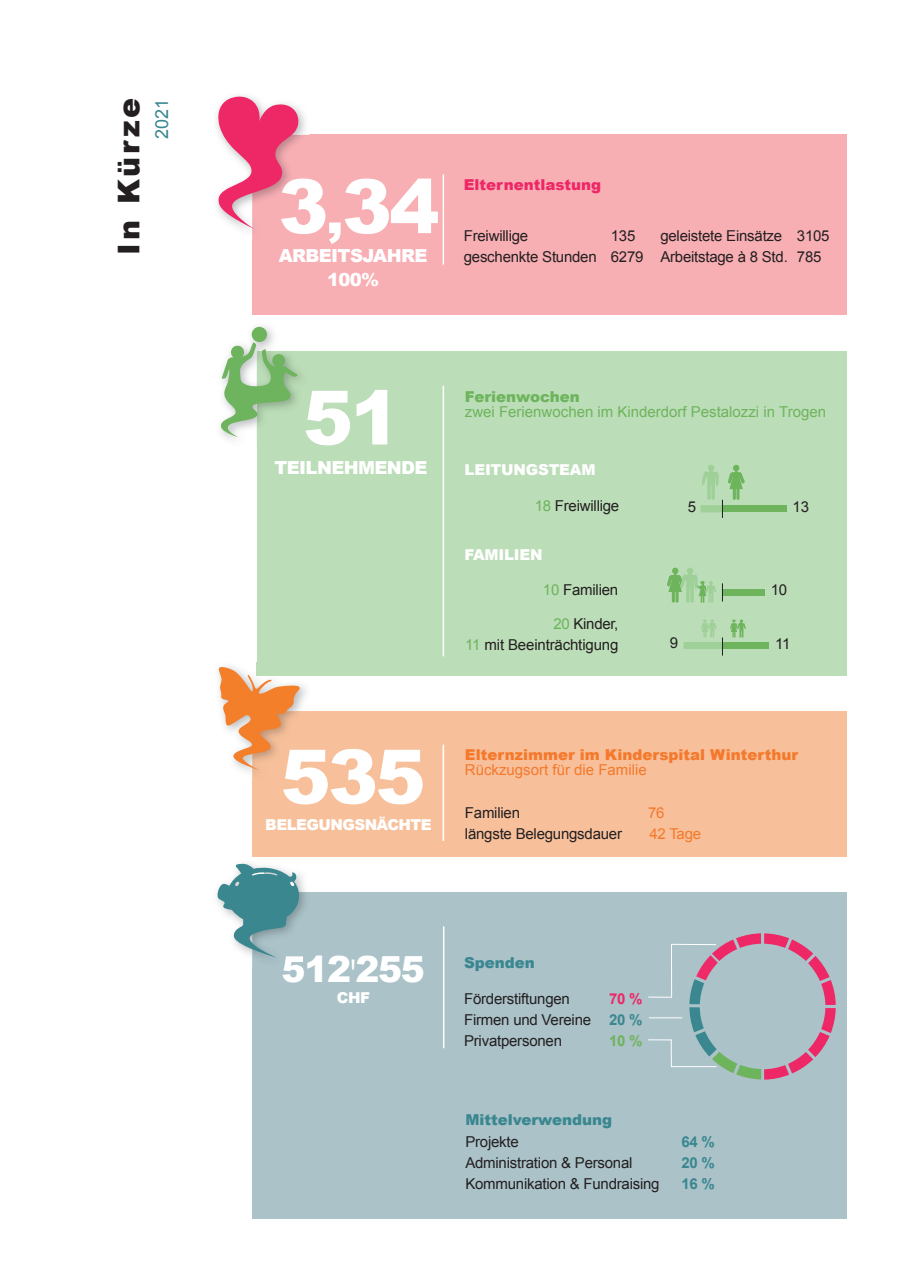
<style>
.page{position:relative;width:909px;height:1281px;background:#fff}
.page>*{position:absolute;margin:0;border:0;box-sizing:border-box;transform-origin:0 0}
.t1{font:900 75px "Arial";letter-spacing:-.035em;color:#fff}
.t2{font:900 36px "Arial";letter-spacing:-.035em;color:#fff}
.t3{font:900 30px "Arial";letter-spacing:.095em;color:#231f20}
.t4{font:900 18px/24px "Arial";letter-spacing:-.035em;color:#fff;text-align:center}
.t5{font:18px "Arial";color:#3a8790}
.t6{font:15px/21px "Arial";letter-spacing:-.015em;color:#231f20;text-align:justify}
.t7{font:15px "Arial";color:#6eb45d}
.t8{font:900 15px "Arial";letter-spacing:-.025em;color:#fff}
.t9{font:900 15px "Arial";color:#f4792c}
.t10{font:15px "Arial";color:#f4792c}
.t11{font:900 15px "Arial";color:#3a8790}
.t12{font:900 15px "Arial";color:#ee2767}
.t13{font:900 15px "Arial";color:#6eb45d}
.t14{font:700 15px "Arial";color:#3a8790}
.t15{font:15px "Arial";letter-spacing:-.015em;color:#f4792a}
.t16{font:700 15px "Arial";color:#6eb45d}
.s1{font-size:54px}
.s2{color:#6eb45d}
.s3{font-family:"Yrsa";font-weight:400}
.s4{font-weight:700;color:#ee2767}
.s5{font-weight:700;color:#3a8790}
</style>
<div class="page">
<div style="left:252px;top:135px;width:594px;height:180px;background:#f8afb4"></div>
<div style="left:257px;top:351px;width:589px;height:324px;background:#bbddb7"></div>
<div style="left:252px;top:711px;width:594px;height:145px;background:#f7c09b"></div>
<div style="left:252px;top:892px;width:594px;height:326px;background:#aac2c8"></div>
<hr style="left:442px;top:744px;width:2px;height:97px;background:#fff">
<hr style="left:443px;top:926px;width:1px;height:122px;background:#fff">
<hr style="left:442px;top:174px;width:2px;height:91px;background:#fff">
<hr style="left:442px;top:386px;width:2px;height:270px;background:#fff">
<img style="left:216px;top:95px;width:91px;height:135px">
<img style="left:252px;top:135px;width:56px;height:104px">
<img style="left:281px;top:179px;width:28px;height:55px">
<svg style="left:218px;top:97px;width:80px;height:132px"></svg>
<img style="left:220px;top:326px;width:54px;height:121px">
<img style="left:257px;top:372px;width:44px;height:75px">
<img style="left:305px;top:417px;width:3px;height:19px">
<svg style="left:221px;top:342px;width:77px;height:95px"></svg>
<div style="left:252px;top:327px;width:15px;height:15px;background:#6eb45d;border-radius:50%"></div>
<div style="left:722px;top:642px;width:47px;height:7px;background:#6eb45d"></div>
<div style="left:722px;top:589px;width:43px;height:6px;background:#6eb45d"></div>
<div style="left:723px;top:506px;width:63px;height:6px;background:#6eb45d"></div>
<div style="left:684px;top:642px;width:38px;height:6px;background:#9fd098"></div>
<svg style="left:667px;top:568px;width:49px;height:35px"></svg>
<hr style="left:688px;top:573px;width:4px;height:15px;background:#9fd098">
<svg style="left:722px;top:637px;width:1px;height:18px"></svg>
<svg style="left:722px;top:583px;width:1px;height:18px"></svg>
<svg style="left:700px;top:465px;width:46px;height:53px"></svg>
<svg style="left:730px;top:619px;width:16px;height:18px"></svg>
<svg style="left:701px;top:619px;width:15px;height:18px"></svg>
<img style="left:283px;top:749px;width:28px;height:31px">
<svg style="left:219px;top:667px;width:81px;height:103px"></svg>
<img style="left:252px;top:892px;width:56px;height:76px">
<img style="left:283px;top:956px;width:27px;height:12px">
<svg style="left:217px;top:863px;width:82px;height:95px"></svg>
<hr style="left:671px;top:944px;width:45px;height:1px;background:#fff">
<hr style="left:671px;top:944px;width:1px;height:53px;background:#fff">
<svg style="left:648px;top:996px;width:23px;height:1px"></svg>
<svg style="left:648px;top:1039px;width:24px;height:28px"></svg>
<hr style="left:649px;top:1017px;width:33px;height:1px;background:#fff">
<hr style="left:671px;top:1066px;width:45px;height:1px;background:#fff">
<svg style="left:689px;top:933px;width:146px;height:146px"></svg>
<h3 class="t3" style="left:107px;top:254px;width:158px;rotate:-90deg">In Kürze</h3>
<p class="t5" style="left:150px;top:139px;width:42px;rotate:-90deg">2021</p>
<h1 class="t1" style="left:278px;top:152px;width:162px">3<span class="s1">,</span>34</h1>
<p class="t4" style="left:279px;top:243px;width:150px">ARBEITSJAHRE<br>100%</p>
<p class="t12" style="left:464px;top:174px;width:139px">Elternentlastung</p>
<p class="t6" style="left:464px;top:226px;width:66px">Freiwillige</p>
<p class="t6" style="left:611px;top:226px;width:26px">135</p>
<p class="t6" style="left:464px;top:226px;width:367px;text-indent:196px">geleistete Einsätze 3105 geschenkte Stunden 6279 Arbeitstage à 8 Std. 785</p>
<h1 class="t1" style="left:303px;top:363px;width:99px">51</h1>
<p class="t4" style="left:274px;top:455px;width:155px">TEILNEHMENDE</p>
<p class="t13" style="left:465px;top:385px;width:116px">Ferienwochen</p>
<p class="t7" style="left:465px;top:401px;width:362px">zwei Ferienwochen im Kinderdorf Pestalozzi in Trogen</p>
<p class="t8" style="left:464px;top:458px;width:132px">LEITUNGSTEAM</p>
<p class="t6" style="left:535px;top:496px;width:86px"><span class="s2">18</span> Freiwillige</p>
<p class="t8" style="left:464px;top:543px;width:79px">FAMILIEN</p>
<p class="t6" style="left:543px;top:579px;width:77px"><span class="s2">10</span> Familien</p>
<p class="t6" style="left:465px;top:613px;width:155px;text-align:right"><span class="s2">20</span> Kinder,<br><span class="s2">11</span> mit Beeinträchtigung</p>
<p class="t6" style="left:688px;top:496px;width:10px">5</p>
<p class="t6" style="left:792px;top:496px;width:18px">13</p>
<p class="t6" style="left:771px;top:580px;width:18px">10</p>
<p class="t6" style="left:670px;top:633px;width:10px">9</p>
<p class="t6" style="left:775px;top:633px;width:17px">11</p>
<h1 class="t1" style="left:281px;top:722px;width:146px">535</h1>
<p class="t8" style="left:265px;top:814px;width:168px">BELEGUNGSNÄCHTE</p>
<p class="t9" style="left:465px;top:744px;width:335px">Elternzimmer im Kinderspital Winterthur</p>
<p class="t10" style="left:465px;top:760px;width:183px">Rückzugsort für die Familie</p>
<p class="t6" style="left:465px;top:802px;width:57px">Familien</p>
<p class="t10" style="left:648px;top:802px;width:18px">76</p>
<p class="t6" style="left:465px;top:823px;width:159px">längste Belegungsdauer</p>
<p class="t15" style="left:649px;top:823px;width:53px">42 Tage</p>
<h2 class="t2" style="left:282px;top:943px;width:145px">512<span class="s3">'</span>255</h2>
<p class="t8" style="left:337px;top:986px;width:35px">CHF</p>
<p class="t11" style="left:464px;top:952px;width:72px">Spenden</p>
<p class="t6" style="left:464px;top:988px;width:107px">Förderstiftungen</p>
<p class="t6" style="left:464px;top:988px;width:180px;text-indent:145px"><span class="s4">70 % </span>Firmen und Vereine <span class="s5">20 % </span>Privatpersonen</p>
<p class="t16" style="left:609px;top:1031px;width:35px">10 %</p>
<p class="t11" style="left:465px;top:1109px;width:148px">Mittelverwendung</p>
<p class="t6" style="left:465px;top:1131px;width:55px">Projekte</p>
<p class="t14" style="left:681px;top:1131px;width:35px">64 %</p>
<p class="t6" style="left:465px;top:1152px;width:169px">Administration &amp; Personal</p>
<p class="t14" style="left:681px;top:1152px;width:35px">20 %</p>
<p class="t6" style="left:465px;top:1173px;width:196px">Kommunikation &amp; Fundraising</p>
<p class="t14" style="left:681px;top:1173px;width:35px">16 %</p>
</div>
